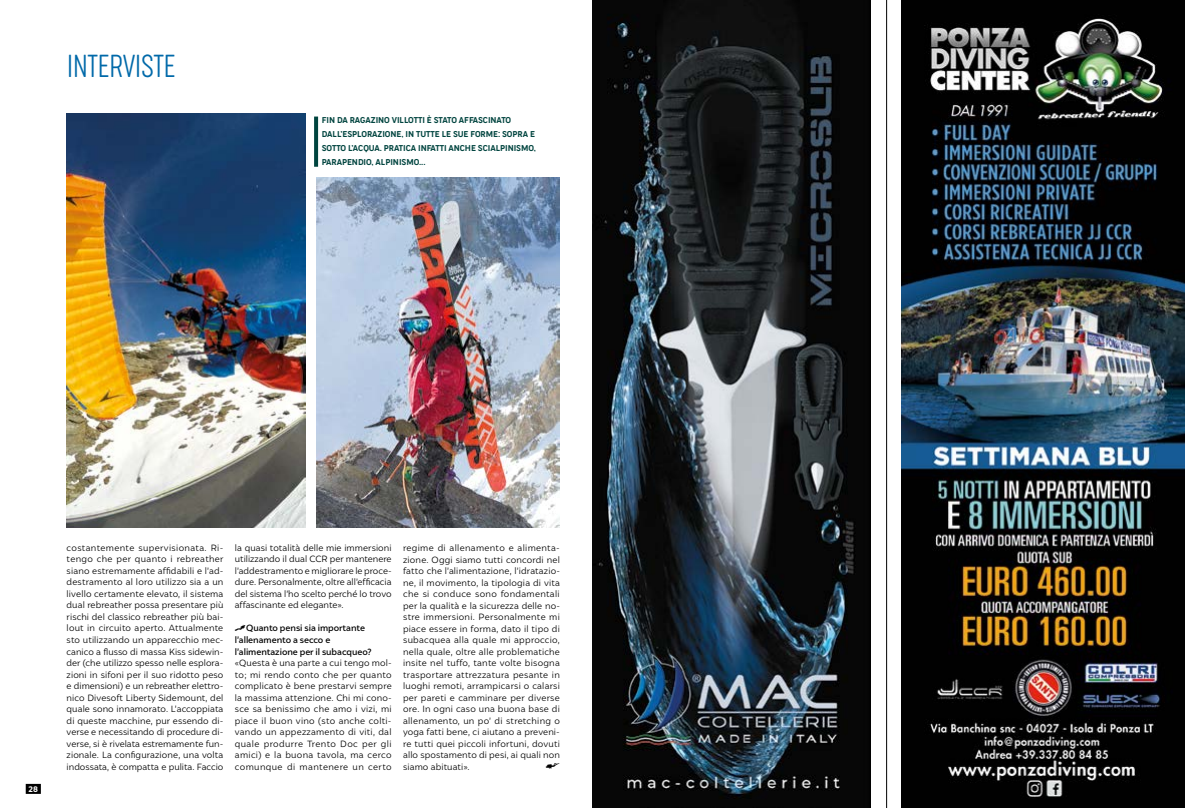
<style>
.page{position:relative;width:1185px;height:808px;background:#fff}
.page>*{position:absolute;margin:0;border:0;box-sizing:border-box;transform-origin:0 0}
.t1{font:200 30px "Cocogoose Compressed";color:#0069a9}
.t2{font:11px "Diving";color:#000}
.t3{font:300 9px/11.5px "Igna Sans";letter-spacing:.01em;color:#000;text-align:justify}
.t4{font:500 9px/11.5px "Igna Sans";letter-spacing:-.005em;color:#000}
.t5{font:300 8px/14px "Cocogoose Narrow";letter-spacing:-.005em;color:#00443f}
.t6{font:900 8px "Igna Sans";color:#fff}
.s1{font-family:"Diving";font-weight:400}
</style>
<div class="page">
<img style="left:67px;top:114px;width:238px;height:414px">
<img style="left:316px;top:177px;width:244px;height:351px">
<svg style="left:314px;top:117px;width:4px;height:50px"></svg>
<img style="left:592px;top:0;width:278px;height:808px">
<hr style="left:886px;top:0;width:1px;height:808px;background:#000">
<img style="left:901px;top:0;width:284px;height:808px">
<div style="left:26px;top:784px;width:15px;height:10px;background:#000"></div>
<h1 class="t1" style="left:67px;top:47px;width:109px">INTERVISTE</h1>
<p class="t5" style="left:322px;top:113px;width:216px">FIN DA RAGAZINO VILLOTTI È STATO AFFASCINATO DALL’ESPLORAZIONE, IN TUTTE LE SUE FORME: SOPRA E SOTTO L’ACQUA. PRATICA INFATTI ANCHE SCIALPINISMO, PARAPENDIO, ALPINISMO...</p>
<p class="t6" style="left:29px;top:784px;width:11px">28</p>
<p class="t3" style="left:235px;top:542px;width:158px">la quasi totalità delle mie immersioni utilizzando il dual CCR per mantenere l’addestramento e migliorare le proce&shy;dure. Personalmente, oltre all’efficacia del sistema l’ho scelto perché lo trovo affascinante ed elegante».</p>
<p class="t4" style="left:235px;top:622px;width:138px"><span class="s1">1</span>Quanto pensi sia importante l’allenamento a secco e l’alimentazione per il subacqueo?</p>
<p class="t3" style="left:235px;top:657px;width:158px">«Questa è una parte a cui tengo mol&shy;to; mi rendo conto che per quanto complicato è bene prestarvi sempre la massima attenzione. Chi mi cono&shy;sce sa benissimo che amo i vizi, mi piace il buon vino (sto anche colti&shy;vando un appezzamento di viti, dal quale produrre Trento Doc per gli amici) e la buona tavola, ma cerco comunque di mantenere un certo</p>
<p class="t3" style="left:67px;top:542px;width:159px">costantemente supervisionata. Ri&shy;tengo che per quanto i rebreather siano estremamente affidabili e l’ad&shy;destramento al loro utilizzo sia a un livello certamente elevato, il sistema dual rebreather possa presentare più rischi del classico rebreather più bai&shy;lout in circuito aperto. Attualmente sto utilizzando un apparecchio mec&shy;canico a flusso di massa Kiss sidewin&shy;der (che utilizzo spesso nelle esplora&shy;zioni in sifoni per il suo ridotto peso e dimensioni) e un rebreather elettro&shy;nico Divesoft Liberty Sidemount, del quale sono innamorato. L’accoppiata di queste macchine, pur essendo di&shy;verse e necessitando di procedure di&shy;verse, si è rivelata estremamente fun&shy;zionale. La configurazione, una volta indossata, è compatta e pulita. Faccio</p>
<p class="t3" style="left:403px;top:542px;width:158px">regime di allenamento e alimenta&shy;zione. Oggi siamo tutti concordi nel fatto che l’alimentazione, l’idratazio&shy;ne, il movimento, la tipologia di vita che si conduce sono fondamentali per la qualità e la sicurezza delle no&shy;stre immersioni. Personalmente mi piace essere in forma, dato il tipo di subacquea alla quale mi approccio, nella quale, oltre alle problematiche insite nel tuffo, tante volte bisogna trasportare attrezzatura pesante in luoghi remoti, arrampicarsi o calarsi per pareti e camminare per diverse ore. In ogni caso una buona base di allenamento, un po’ di stretching o yoga fatti bene, ci aiutano a preveni&shy;re tutti quei piccoli infortuni, dovuti allo spostamento di pesi, ai quali non siamo abituati».</p>
<p class="t2" style="left:546px;top:759px;width:16px">6</p>
</div>
